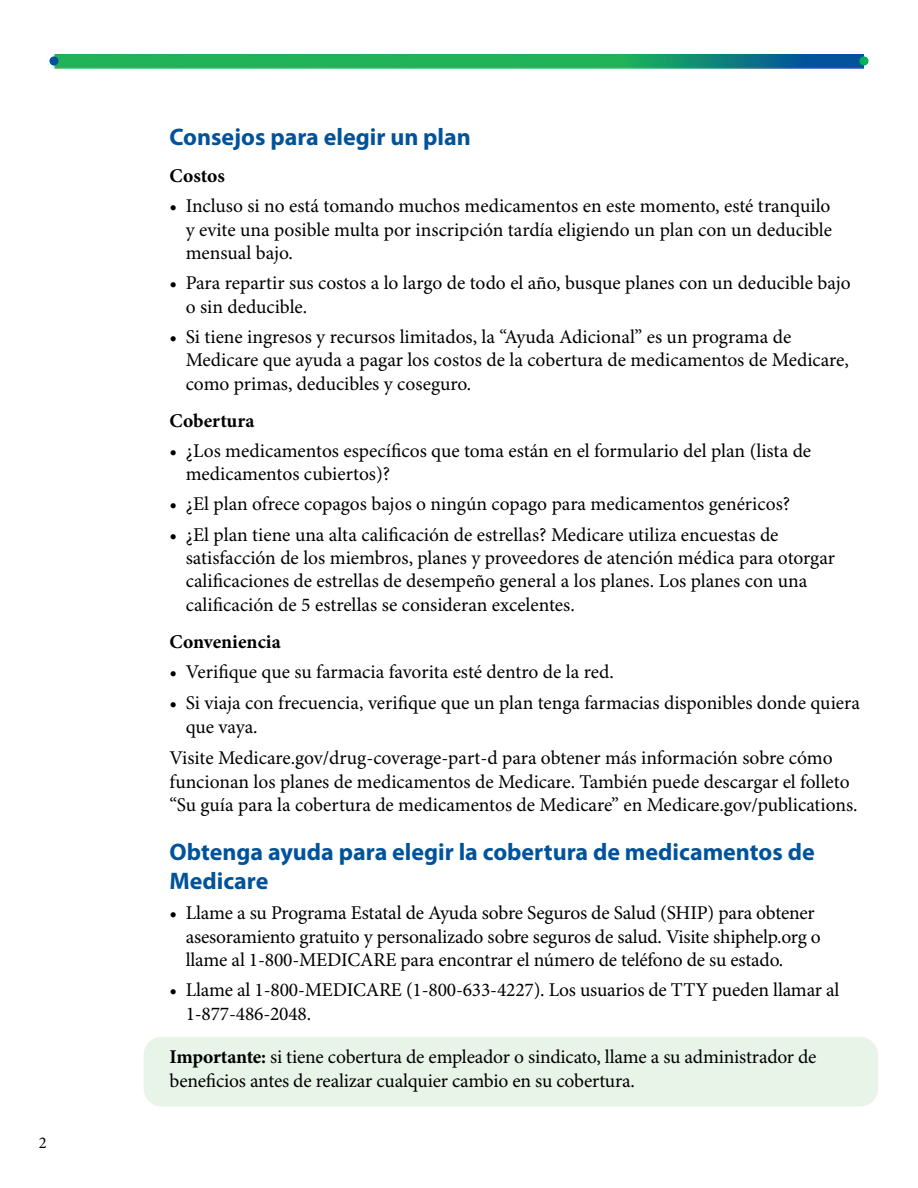
<style>
.page{position:relative;width:918px;height:1188px;background:#fff}
.page>*{position:absolute;margin:0;border:0;box-sizing:border-box;transform-origin:0 0}
.Fact_Sheet_Subheader{font:700 24px/28.8px "Myriad Pro";color:#00539b}
.Fact_Sheet_Bullets{font:19.5px/23.4px "Minion Pro";letter-spacing:-.005em;color:#000}
.Fact_Sheet_Text{font:19.5px/23.4px "Minion Pro";color:#000}
.Fact_Sheet_Second_Bu{font:700 19.5px "Minion Pro";color:#000}
.t1{font:16.5px "Minion Pro";color:#000}
.s1{font-weight:700}
</style>
<div class="page">
<img style="left:53px;top:54px;width:811px;height:14px">
<svg style="left:49px;top:56px;width:10px;height:10px"></svg>
<svg style="left:859px;top:56px;width:10px;height:10px"></svg>
<div style="left:144px;top:1037px;width:734px;height:70px;background:#e9f4e9;border-radius:18px"></div>
<p class="t1" style="left:39px;top:1133px;width:9px">2</p>
<h2 class="Fact_Sheet_Subheader" style="left:170px;top:123px;width:303px">Consejos para elegir un plan</h2>
<p class="Fact_Sheet_Second_Bu" style="left:170px;top:164px;width:57px">Costos</p>
<p class="Fact_Sheet_Bullets" style="left:186px;top:195px;width:648px;text-align:justify;text-indent:-16px">• Incluso si no está tomando muchos medicamentos en este momento, esté tranquilo y evite una posible multa por inscripción tardía eligiendo un plan con un deducible mensual bajo.</p>
<p class="Fact_Sheet_Bullets" style="left:186px;top:272px;width:667px;text-indent:-16px">• Para repartir sus costos a lo largo de todo el año, busque planes con un deducible bajo o sin deducible.</p>
<p class="Fact_Sheet_Bullets" style="left:186px;top:326px;width:665px;text-indent:-16px">• Si tiene ingresos y recursos limitados, la “Ayuda Adicional” es un programa de<br>Medicare que ayuda a pagar los costos de la cobertura de medicamentos de Medicare, como primas, deducibles y coseguro.</p>
<p class="Fact_Sheet_Second_Bu" style="left:170px;top:409px;width:87px">Cobertura</p>
<p class="Fact_Sheet_Bullets" style="left:186px;top:440px;width:627px;text-indent:-16px">• ¿Los medicamentos específicos que toma están en el formulario del plan (lista de medicamentos cubiertos)?</p>
<p class="Fact_Sheet_Bullets" style="left:170px;top:493px;width:622px">• ¿El plan ofrece copagos bajos o ningún copago para medicamentos genéricos?</p>
<p class="Fact_Sheet_Bullets" style="left:186px;top:523px;width:651px;text-indent:-16px">• ¿El plan tiene una alta calificación de estrellas? Medicare utiliza encuestas de satisfacción de los miembros, planes y proveedores de atención médica para otorgar calificaciones de estrellas de desempeño general a los planes. Los planes con una calificación de 5 estrellas se consideran excelentes.</p>
<p class="Fact_Sheet_Second_Bu" style="left:170px;top:630px;width:113px">Conveniencia</p>
<p class="Fact_Sheet_Bullets" style="left:170px;top:661px;width:446px">• Verifique que su farmacia favorita esté dentro de la red.</p>
<p class="Fact_Sheet_Bullets" style="left:186px;top:692px;width:676px;text-indent:-16px">• Si viaja con frecuencia, verifique que un plan tenga farmacias disponibles donde quiera que vaya.</p>
<h3 class="Fact_Sheet_Text" style="left:170px;top:747px;width:690px">Visite Medicare.gov/drug-coverage-part-d para obtener más información sobre cómo funcionan los planes de medicamentos de Medicare. También puede descargar el folleto “Su guía para la cobertura de medicamentos de Medicare” en Medicare.gov/publications.</h3>
<h2 class="Fact_Sheet_Subheader" style="left:170px;top:838px;width:647px">Obtenga ayuda para elegir la cobertura de medicamentos de<br>Medicare</h2>
<p class="Fact_Sheet_Bullets" style="left:186px;top:902px;width:637px;text-indent:-16px">• Llame a su Programa Estatal de Ayuda sobre Seguros de Salud (SHIP) para obtener asesoramiento gratuito y personalizado sobre seguros de salud. Visite shiphelp.org o llame al 1-800-MEDICARE para encontrar el número de teléfono de su estado.</p>
<p class="Fact_Sheet_Bullets" style="left:186px;top:979px;width:655px;text-indent:-16px">• Llame al 1-800-MEDICARE (1-800-633-4227). Los usuarios de TTY pueden llamar al<br>1-877-486-2048.</p>
<p class="Fact_Sheet_Bullets" style="left:170px;top:1046px;width:649px"><span class="s1">Importante:</span> si tiene cobertura de empleador o sindicato, llame a su administrador de beneficios antes de realizar cualquier cambio en su cobertura.</p>
</div>
